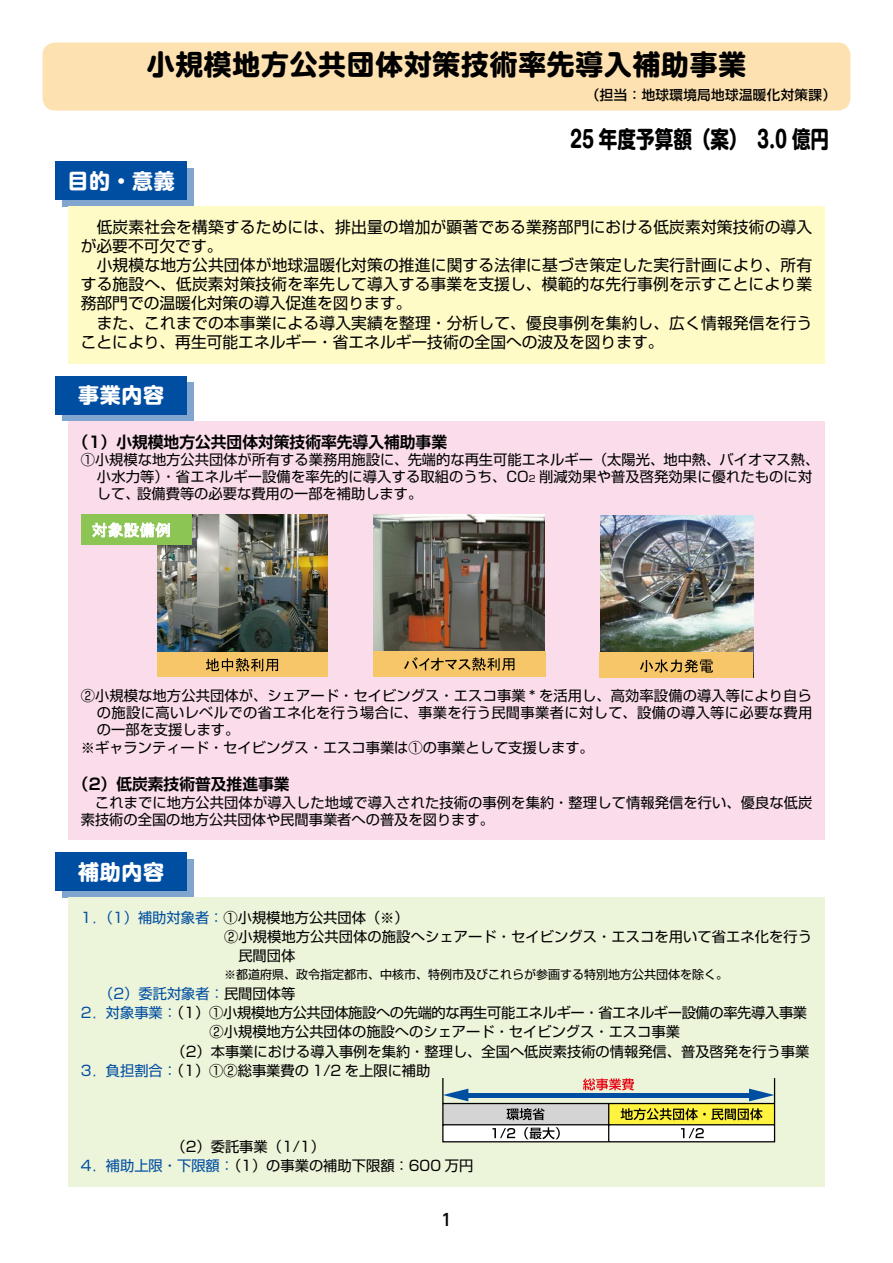
<style>
.page{position:relative;width:893px;height:1263px;background:#fff}
.page>*{position:absolute;margin:0;border:0;box-sizing:border-box;transform-origin:0 0}
.t1{font:700 27.75px "Shin M Go";letter-spacing:.03em;color:#000}
.t2{font:700 23.25px "Shin M Go";color:#000;scale:.8 1}
.t3{font:700 21px "Shin M Go";letter-spacing:.03em;color:#fff}
.t4{font:500 16.5px "UD Shin Go Pro";color:#000}
.t5{font:15.75px/19.2px "Shin Go";letter-spacing:.01em;color:#000}
.t6{font:700 15.75px "Shin Go De";color:#000}
.t7{font:14.25px/19.2px "Shin Go";color:#000}
.t8{font:14.25px "Shin Go";letter-spacing:-.025em;color:#000}
.t9{font:14.25px "Shin Go";letter-spacing:.025em;color:#000}
.t10{font:14.25px "Shin Go";color:#004ea2}
.t11{font:500 13.5px "Shin Go";letter-spacing:.03em;color:#000}
.t12{font:12px "Shin Go";color:#000}
.s1{font-size:9px}
.s2{color:#004ea2}
.s3{color:#000}
</style>
<div class="page">
<div style="left:62px;top:168px;width:131px;height:38px;background:#80a6d0"></div>
<div style="left:62px;top:859px;width:131px;height:38px;background:#80a6d0"></div>
<div style="left:62px;top:383px;width:131px;height:38px;background:#80a6d0"></div>
<div style="left:43px;top:43px;width:807px;height:68px;background:#fde1b0;border-radius:13px"></div>
<div style="left:55px;top:162px;width:132px;height:38px;background:#004ea2"></div>
<div style="left:55px;top:853px;width:132px;height:38px;background:#004ea2"></div>
<div style="left:55px;top:376px;width:132px;height:39px;background:#004ea2"></div>
<div style="left:68px;top:206px;width:757px;height:158px;background:#fffbc7"></div>
<div style="left:68px;top:897px;width:757px;height:289px;background:#ecf4d9"></div>
<div style="left:68px;top:421px;width:757px;height:419px;background:#fadcea"></div>
<svg style="left:442px;top:1078px;width:334px;height:65px"></svg>
<img style="left:600px;top:515px;width:153px;height:137px">
<div style="left:600px;top:652px;width:153px;height:26px;background:#f7c668"></div>
<svg style="left:640px;top:659px;width:73px;height:14px"></svg>
<img style="left:373px;top:515px;width:172px;height:136px">
<div style="left:157px;top:651px;width:171px;height:25px;background:#f7c668"></div>
<svg style="left:206px;top:658px;width:72px;height:13px"></svg>
<div style="left:373px;top:651px;width:173px;height:25px;background:#f7c668"></div>
<svg style="left:404px;top:657px;width:110px;height:14px"></svg>
<img style="left:158px;top:514px;width:170px;height:137px">
<div style="left:81px;top:515px;width:110px;height:30px;background:#8dc554"></div>
<svg style="left:92px;top:522px;width:78px;height:16px"></svg>
<h1 class="t1" style="left:147px;top:44px;width:601px">小規模地方公共団体対策技術率先導入補助事業</h1>
<p class="t11" style="left:586px;top:86px;width:251px">（担当：地球環境局地球温暖化対策課）</p>
<h2 class="t2" style="left:570px;top:122px;width:325px">25 年度予算額（案）　3.0 億円</h2>
<h3 class="t3" style="left:67px;top:165px;width:109px">目的・意義</h3>
<p class="t5" style="left:81px;top:216px;width:733px">　低炭素社会を構築するためには、排出量の増加が顕著である業務部門における低炭素対策技術の導入が必要不可欠です。<br>　小規模な地方公共団体が地球温暖化対策の推進に関する法律に基づき策定した実行計画により、所有する施設へ、低炭素対策技術を率先して導入する事業を支援し、模範的な先行事例を示すことにより業務部門での温暖化対策の導入促進を図ります。<br>　また、これまでの本事業による導入実績を整理・分析して、優良事例を集約し、広く情報発信を行うことにより、再生可能エネルギー・省エネルギー技術の全国への波及を図ります。</p>
<h3 class="t3" style="left:78px;top:380px;width:87px">事業内容</h3>
<p class="t6" style="left:73px;top:431px;width:376px">（1）小規模地方公共団体対策技術率先導入補助事業</p>
<p class="t7" style="left:97px;top:451px;width:724px;line-height:17px;text-indent:-16px">①小規模な地方公共団体が所有する業務用施設に、先端的な再生可能エネルギー（太陽光、地中熱、バイオマス熱、小水力等）・省エネルギー設備を率先的に導入する取組のうち、CO<span class="s1">2</span> 削減効果や普及啓発効果に優れたものに対して、設備費等の必要な費用の一部を補助します。</p>
<p class="t7" style="left:81px;top:686px;width:733px">②小規模な地方公共団体が、シェアード・セイビングス・エスコ事業 * を活用し、高効率設備の導入等により自ら</p>
<p class="t9" style="left:97px;top:704px;width:717px">の施設に高いレベルでの省エネ化を行う場合に、事業を行う民間事業者に対して、設備の導入等に必要な費用</p>
<p class="t7" style="left:97px;top:720px;width:144px">の一部を支援します。</p>
<p class="t7" style="left:81px;top:737px;width:514px">※ギャランティード・セイビングス・エスコ事業は①の事業として支援します。</p>
<p class="t6" style="left:73px;top:773px;width:218px">（2）低炭素技術普及推進事業</p>
<p class="t7" style="left:81px;top:793px;width:733px;line-height:17px">　これまでに地方公共団体が導入した地域で導入された技術の事例を集約・整理して情報発信を行い、優良な低炭素技術の全国の地方公共団体や民間事業者への普及を図ります。</p>
<h3 class="t3" style="left:78px;top:856px;width:87px">補助内容</h3>
<p class="t7" style="left:224px;top:907px;width:590px;text-indent:-143px"><span class="s2">1．（1）補助対象者：</span>①小規模地方公共団体（※）<br>②小規模地方公共団体の施設へシェアード・セイビングス・エスコを用いて省エネ化を行う　民間団体</p>
<p class="t12" style="left:224px;top:966px;width:505px">※都道府県、政令指定都市、中核市、特例市及びこれらが参画する特別地方公共団体を除く。</p>
<p class="t10" style="left:99px;top:984px;width:198px">（2）委託対象者：<span class="s3">民間団体等</span></p>
<p class="t8" style="left:81px;top:1003px;width:728px"><span class="s2">2．対象事業：</span>（1）①小規模地方公共団体施設への先端的な再生可能エネルギー・省エネルギー設備の率先導入事業</p>
<p class="t7" style="left:210px;top:1021px;width:472px">②小規模地方公共団体の施設へのシェアード・セイビングス・エスコ事業</p>
<p class="t7" style="left:171px;top:1041px;width:639px">（2）本事業における導入事例を集約・整理し、全国へ低炭素技術の情報発信、普及啓発を行う事業</p>
<p class="t7" style="left:81px;top:1060px;width:380px"><span class="s2">3．負担割合：</span>（1）①②総事業費の 1/2 を上限に補助　　</p>
<p class="t7" style="left:81px;top:1136px;width:394px;text-indent:91px">（2）委託事業（1/1）<br><span class="s2">4．補助上限・下限額：</span>（1）の事業の補助下限額：600 万円</p>
<p class="t4" style="left:441px;top:1207px;width:12px">1</p>
</div>
